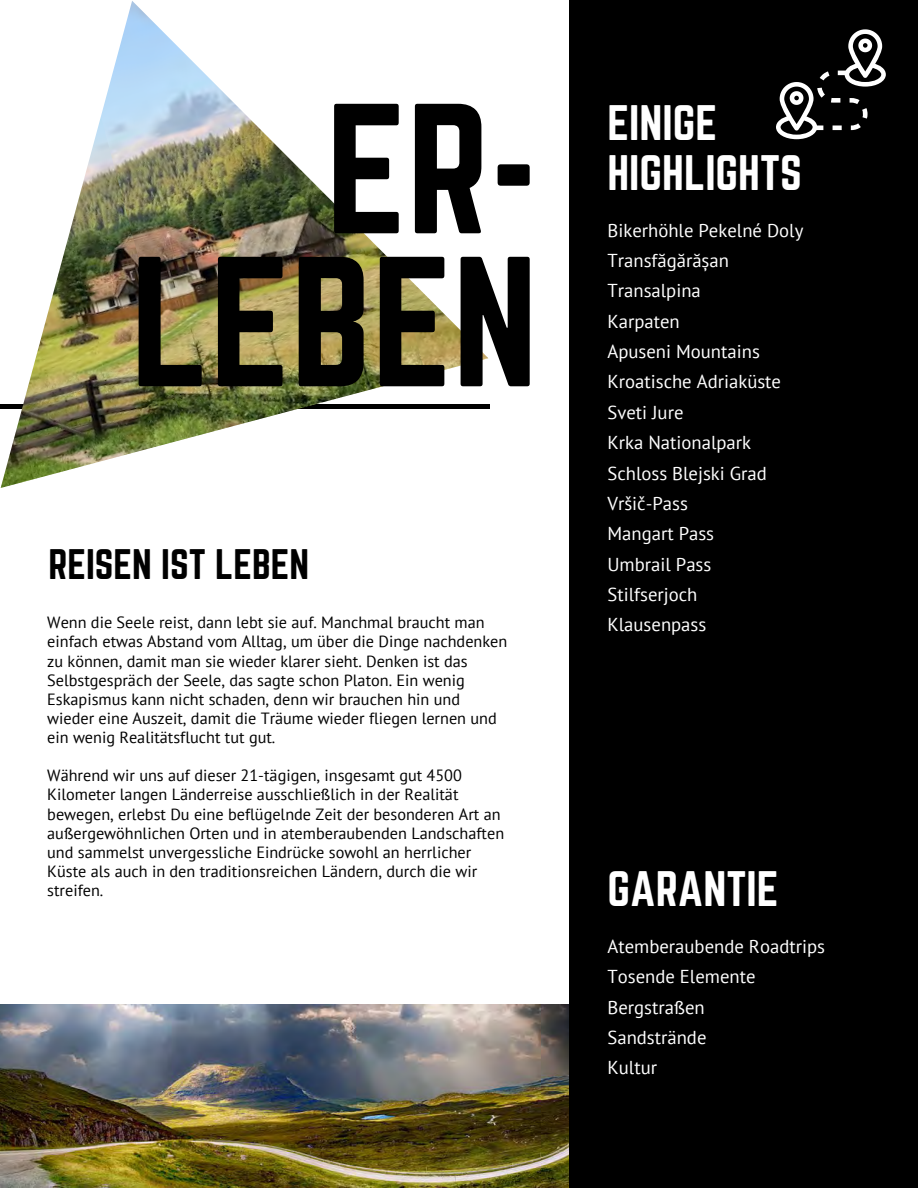
<style>
.page{position:relative;width:918px;height:1188px;background:#fff}
.page>*{position:absolute;margin:0;border:0;box-sizing:border-box;transform-origin:0 0}
.t1{font:161.85px/153px "Norwester";color:#000;text-align:right}
.t2{font:43.65px/50.7px "Norwester";color:#fff}
.t3{font:37.35px "Norwester";color:#000}
.t4{font:18.6px/30.3px "PT Sans";color:#fff}
.t5{font:16.2px/19.2px "PT Sans";color:#000}
</style>
<div class="page">
<img style="left:0;top:1005px;width:570px;height:183px">
<div style="left:570px;top:0;width:348px;height:1188px;background:#000"></div>
<hr style="left:0;top:405px;width:489px;height:3px;background:#000">
<img style="left:1px;top:1px;width:487px;height:487px">
<svg style="left:776px;top:29px;width:110px;height:110px"></svg>
<h4 class="t1" style="left:131px;top:92px;width:409px">ER-<br>LEBEN</h4>
<h3 class="t3" style="left:48px;top:542px;width:262px">REISEN IST LEBEN</h3>
<p class="t5" style="left:47px;top:613px;width:462px">Wenn die Seele reist, dann lebt sie auf. Manchmal braucht man einfach etwas Abstand vom Alltag, um über die Dinge nachdenken zu können, damit man sie wieder klarer sieht. Denken ist das Selbstgespräch der Seele, das sagte schon Platon. Ein wenig Eskapismus kann nicht schaden, denn wir brauchen hin und wieder eine Auszeit, damit die Träume wieder fliegen lernen und ein wenig Realitätsflucht tut gut.</p>
<p class="t5" style="left:47px;top:766px;width:458px">Während wir uns auf dieser 21-tägigen, insgesamt gut 4500<br>Kilometer langen Länderreise ausschließlich in der Realität bewegen, erlebst Du eine beflügelnde Zeit der besonderen Art an außergewöhnlichen Orten und in atemberaubenden Landschaften und sammelst unvergessliche Eindrücke sowohl an herrlicher Küste als auch in den traditionsreichen Ländern, durch die wir streifen.</p>
<h2 class="t2" style="left:607px;top:97px;width:196px">EINIGE<br>HIGHLIGHTS</h2>
<h2 class="t4" style="left:607px;top:214px;width:197px">Bikerhöhle Pekelné Doly<br>Transfăgărășan<br>Transalpina<br>Karpaten<br>Apuseni Mountains<br>Kroatische Adriaküste<br>Sveti Jure<br>Krka Nationalpark<br>Schloss Blejski Grad<br>Vršič-Pass<br>Mangart Pass<br>Umbrail Pass<br>Stilfserjoch<br>Klausenpass</h2>
<h4 class="t2" style="left:607px;top:863px;width:173px">GARANTIE</h4>
<h1 class="t4" style="left:607px;top:931px;width:219px">Atemberaubende Roadtrips<br>Tosende Elemente<br>Bergstraßen<br>Sandstrände<br>Kultur</h1>
</div>
